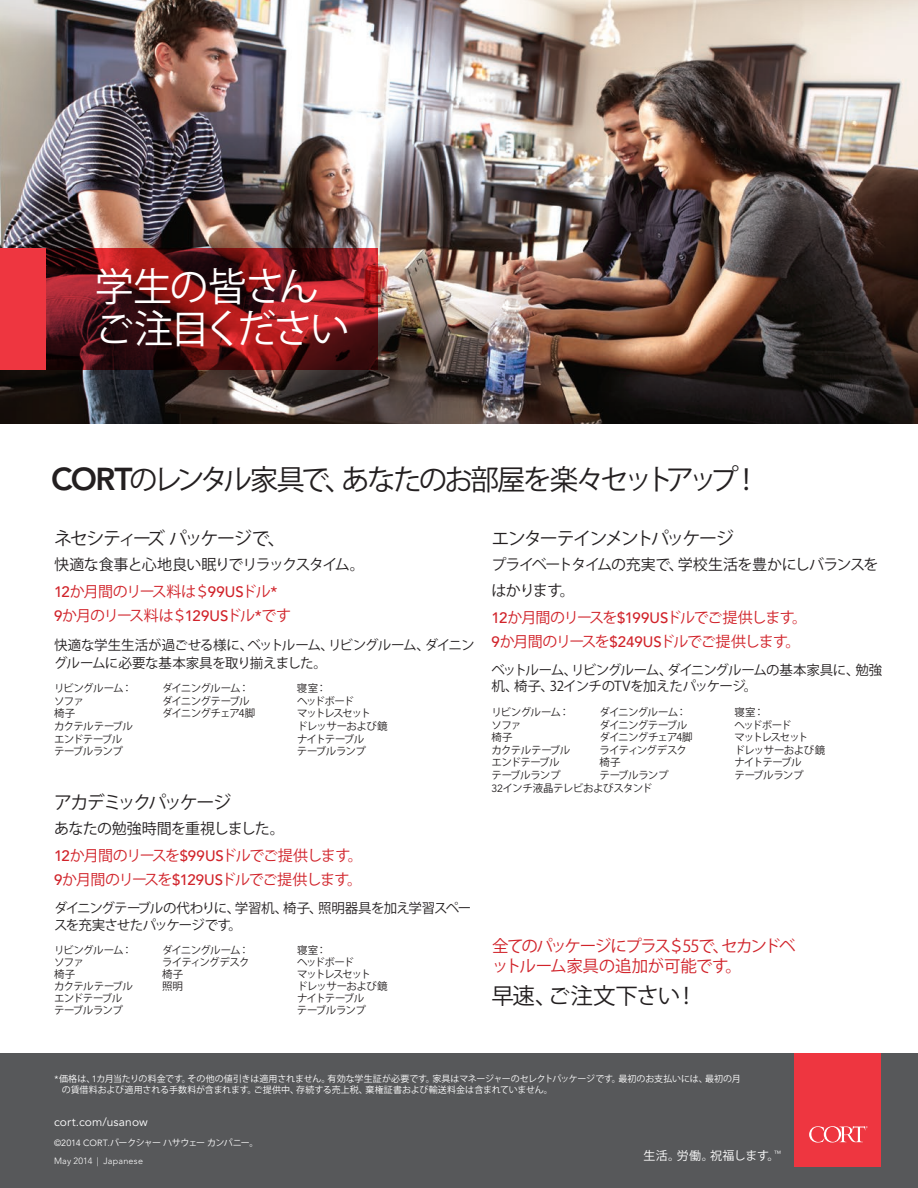
<style>
.page{position:relative;width:918px;height:1188px;background:#fff}
.page>*{position:absolute;margin:0;border:0;box-sizing:border-box;transform-origin:0 0}
.t1{font:39px/42px "Koz Go Pr 6 N";letter-spacing:-.06em;color:#fff}
.t2{font:28.5px "Koz Go Pr 6 N";letter-spacing:-.12em;color:#231f20}
.t3{font:22.5px "Koz Go Pr 6 N";letter-spacing:-.035em;color:#231f20}
.t4{font:18px "Koz Go Pr 6 N";letter-spacing:-.115em;color:#231f20}
.t5{font:16.5px/19.8px "Koz Go Pr 6 N";letter-spacing:-.075em;color:#d1232a}
.t6{font:15px/24px "Koz Go Pr 6 N";letter-spacing:-.08em;color:#d1232a}
.t7{font:15px/25.5px "Koz Go Pr 6 N";letter-spacing:-.055em;color:#231f20}
.t8{font:15px "Koz Go Pr 6 N";letter-spacing:-.035em;color:#231f20}
.t9{font:13.5px/16.2px "Koz Go Pr 6 N";letter-spacing:-.05em;color:#231f20}
.t10{font:13.5px/18px "Koz Go Pr 6 N";letter-spacing:-.03em;color:#231f20}
.t11{font:12px "Avenir LT Std";letter-spacing:.01em;color:#fff}
.t12{font:12px "Koz Go Pr 6 N";letter-spacing:.01em;color:#fff}
.t13{font:10.5px "Koz Go Pr 6 N";letter-spacing:-.065em;color:#231f20}
.t14{font:10.5px "Koz Go Pr 6 N";letter-spacing:-.045em;color:#231f20}
.t15{font:10.5px "Koz Go Pr 6 N";letter-spacing:-.14em;color:#231f20}
.t16{font:10.5px "Koz Go Pr 6 N";letter-spacing:-.09em;color:#231f20}
.t17{font:10.5px "Koz Go Pr 6 N";letter-spacing:-.085em;color:#231f20}
.t18{font:9px/10.8px "Koz Go Pr 6 N";letter-spacing:-.015em;color:#fff}
.t19{font:9px "Koz Go Pr 6 N";letter-spacing:-.075em;color:#fff}
.t20{font:300 9px "Avenir LT Std";letter-spacing:.025em;color:#fff}
.t21{font:300 7.5px "Avenir LT Std";color:#fff}
.s1{font-family:"Avenir LT Std";font-weight:800;font-size:31.5px}
.s2{font-family:"Avenir LT Std";font-weight:500}
.s3{font-family:"Avenir LT Std"}
</style>
<div class="page">
<img style="left:0;top:0;width:918px;height:423px">
<svg style="left:46px;top:248px;width:332px;height:121px;background:#6e1519"></svg>
<div style="left:0;top:248px;width:46px;height:121px;background:#ee3640"></div>
<div style="left:0;top:1053px;width:918px;height:135px;background:#57585a"></div>
<div style="left:794px;top:1053px;width:86px;height:114px;background:#ee3640"></div>
<svg style="left:809px;top:1126px;width:59px;height:17px"></svg>
<p class="t1" style="left:95px;top:266px;width:256px">学生の皆さんご注目ください</p>
<p class="t2" style="left:51px;top:464px;width:711px"><span class="s1">CORT</span>のレンタル家具で、あなたのお部屋を楽々セットアップ！</p>
<p class="t4" style="left:54px;top:528px;width:233px">ネセシティーズ パッケージで、</p>
<p class="t7" style="left:54px;top:553px;width:312px">快適な食事と心地良い眠りでリラックスタイム。</p>
<p class="t6" style="left:54px;top:580px;width:239px"><span class="s2">12</span>か月間のリース料は＄<span class="s2">99US</span>ドル<span class="s2">*<br>9</span>か月のリース料は＄<span class="s2">129US</span>ドル<span class="s2">*</span>です</p>
<p class="t10" style="left:54px;top:636px;width:422px">快適な学生生活が過ごせる様に、ベットルーム、リビングルーム、ダイニングルームに必要な基本家具を取り揃えました。</p>
<p class="t13" style="left:54px;top:682px;width:80px">リビングルーム：</p>
<p class="t13" style="left:162px;top:682px;width:89px">ダイニングルーム：</p>
<p class="t13" style="left:297px;top:682px;width:31px">寝室：</p>
<p class="t13" style="left:54px;top:695px;width:32px">ソファ</p>
<p class="t13" style="left:162px;top:695px;width:89px">ダイニングテーブル</p>
<p class="t13" style="left:297px;top:695px;width:58px">ヘッドボード</p>
<p class="t13" style="left:54px;top:708px;width:23px">椅子</p>
<p class="t17" style="left:162px;top:708px;width:95px">ダイニングチェア4脚</p>
<p class="t15" style="left:297px;top:708px;width:76px">マットレスセット</p>
<p class="t13" style="left:54px;top:720px;width:80px">カクテルテーブル</p>
<p class="t14" style="left:297px;top:720px;width:92px">ドレッサーおよび鏡</p>
<p class="t13" style="left:54px;top:733px;width:70px">エンドテーブル</p>
<p class="t16" style="left:297px;top:733px;width:69px">ナイトテーブル</p>
<p class="t13" style="left:54px;top:745px;width:71px">テーブルランプ</p>
<p class="t13" style="left:297px;top:745px;width:71px">テーブルランプ</p>
<p class="t4" style="left:54px;top:792px;width:179px">アカデミックパッケージ</p>
<p class="t8" style="left:54px;top:820px;width:232px">あなたの勉強時間を重視しました。</p>
<p class="t6" style="left:54px;top:844px;width:310px"><span class="s2">12</span>か月間のリースを<span class="s2">$99US</span>ドルでご提供します。</p>
<p class="t6" style="left:54px;top:868px;width:310px"><span class="s2">9</span>か月間のリースを<span class="s2">$129US</span>ドルでご提供します。</p>
<p class="t9" style="left:54px;top:901px;width:419px">ダイニングテーブルの代わりに、学習机、椅子、照明器具を加え学習スペースを充実させたパッケージです。</p>
<p class="t13" style="left:54px;top:944px;width:80px">リビングルーム：</p>
<p class="t13" style="left:162px;top:944px;width:89px">ダイニングルーム：</p>
<p class="t13" style="left:297px;top:944px;width:31px">寝室：</p>
<p class="t13" style="left:54px;top:956px;width:32px">ソファ</p>
<p class="t13" style="left:162px;top:956px;width:89px">ライティングデスク</p>
<p class="t13" style="left:297px;top:956px;width:58px">ヘッドボード</p>
<p class="t13" style="left:54px;top:968px;width:23px">椅子</p>
<p class="t13" style="left:162px;top:968px;width:23px">椅子</p>
<p class="t15" style="left:297px;top:968px;width:76px">マットレスセット</p>
<p class="t13" style="left:54px;top:980px;width:80px">カクテルテーブル</p>
<p class="t13" style="left:162px;top:980px;width:22px">照明</p>
<p class="t14" style="left:297px;top:980px;width:92px">ドレッサーおよび鏡</p>
<p class="t13" style="left:54px;top:992px;width:70px">エンドテーブル</p>
<p class="t16" style="left:297px;top:992px;width:69px">ナイトテーブル</p>
<p class="t13" style="left:54px;top:1004px;width:71px">テーブルランプ</p>
<p class="t13" style="left:297px;top:1004px;width:71px">テーブルランプ</p>
<p class="t4" style="left:491px;top:528px;width:244px">エンターテインメントパッケージ</p>
<p class="t7" style="left:491px;top:553px;width:389px">プライベートタイムの充実で、学校生活を豊かにしバランスをはかります。</p>
<p class="t6" style="left:491px;top:606px;width:317px"><span class="s2">12</span>か月間のリースを<span class="s2">$199US</span>ドルでご提供します。</p>
<p class="t6" style="left:491px;top:630px;width:311px"><span class="s2">9</span>か月間のリースを<span class="s2">$249US</span>ドルでご提供します。</p>
<p class="t9" style="left:491px;top:662px;width:392px">ベットルーム、リビングルーム、ダイニングルームの基本家具に、勉強机、椅子、32インチのTVを加えたパッケージ。</p>
<p class="t13" style="left:491px;top:706px;width:80px">リビングルーム：</p>
<p class="t13" style="left:599px;top:706px;width:89px">ダイニングルーム：</p>
<p class="t13" style="left:734px;top:706px;width:31px">寝室：</p>
<p class="t13" style="left:491px;top:719px;width:32px">ソファ</p>
<p class="t13" style="left:599px;top:719px;width:89px">ダイニングテーブル</p>
<p class="t13" style="left:734px;top:719px;width:58px">ヘッドボード</p>
<p class="t13" style="left:491px;top:731px;width:23px">椅子</p>
<p class="t17" style="left:599px;top:731px;width:95px">ダイニングチェア4脚</p>
<p class="t15" style="left:734px;top:731px;width:76px">マットレスセット</p>
<p class="t13" style="left:491px;top:744px;width:80px">カクテルテーブル</p>
<p class="t13" style="left:599px;top:744px;width:89px">ライティングデスク</p>
<p class="t14" style="left:734px;top:744px;width:92px">ドレッサーおよび鏡</p>
<p class="t13" style="left:491px;top:757px;width:70px">エンドテーブル</p>
<p class="t13" style="left:599px;top:757px;width:23px">椅子</p>
<p class="t16" style="left:734px;top:757px;width:69px">ナイトテーブル</p>
<p class="t13" style="left:491px;top:769px;width:71px">テーブルランプ</p>
<p class="t13" style="left:599px;top:769px;width:71px">テーブルランプ</p>
<p class="t13" style="left:734px;top:769px;width:71px">テーブルランプ</p>
<p class="t14" style="left:491px;top:782px;width:163px"><span class="s3">32</span>インチ液晶テレビおよびスタンド</p>
<p class="t5" style="left:492px;top:937px;width:305px">全てのパッケージにプラス＄55で、セカンドベットルーム家具の追加が可能です。</p>
<p class="t3" style="left:491px;top:983px;width:208px">早速、ご注文下さい！</p>
<p class="t18" style="left:62px;top:1074px;width:681px;text-indent:-8px"><span class="s3">*</span> 価格は、<span class="s3">1</span>カ月当たりの料金です。その他の値引きは適用されません。有効な学生証が必要です。家具はマネージャーのセレクトパッケージです。最初のお支払いには、最初の月の賃借料および適用される手数料が含まれます。ご提供中、存続する売上税、棄権証書および輸送料金は含まれていません。</p>
<p class="t11" style="left:54px;top:1115px;width:95px">cort.com/usanow</p>
<p class="t19" style="left:54px;top:1137px;width:206px"><span class="s3">©2014 CORT.</span>バークシャー ハサウェー カンパニー。</p>
<p class="t20" style="left:54px;top:1155px;width:91px">May 2014 | Japanese</p>
<p class="t12" style="left:644px;top:1149px;width:138px">生活。労働。祝福します。</p>
<p class="t21" style="left:774px;top:1149px;width:9px">™</p>
</div>
